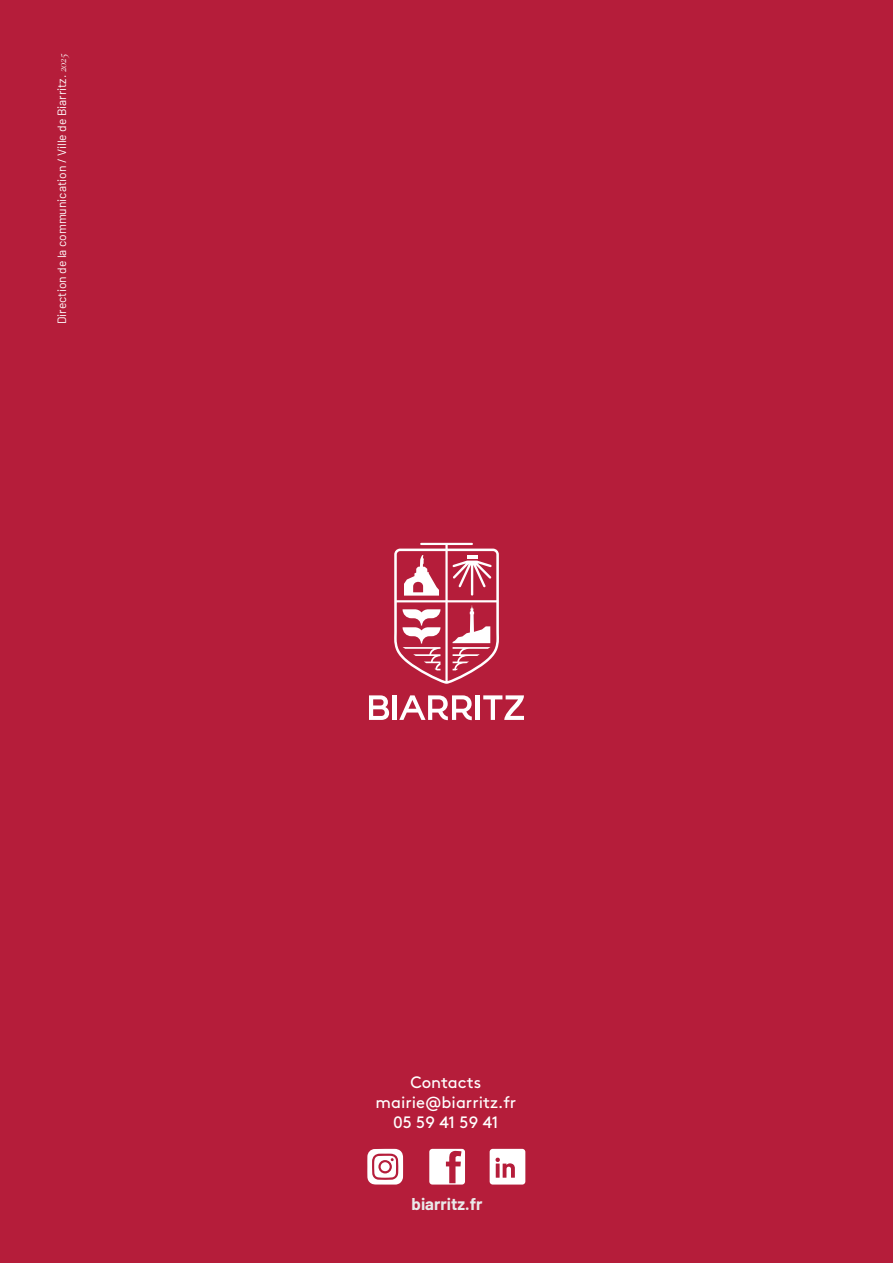
<style>
.page{position:relative;width:893px;height:1263px;background:#b51d3a}
.page>*{position:absolute;margin:0;border:0;box-sizing:border-box;transform-origin:0 0}
.t1{font:700 16.65px "Barlow";color:#eaeaea}
.t2{font:16.5px/19.8px "Brown Pro";color:#fff;text-align:center}
.t3{font:12px "Barlow";color:#fff}
.s1{font-family:"Cormorant Garamond";font-style:italic}
</style>
<div class="page">
<svg style="left:369px;top:695px;width:20px;height:25px"></svg>
<hr style="left:393px;top:695px;width:4px;height:25px;background:#fff">
<hr style="left:476px;top:695px;width:4px;height:25px;background:#fff">
<svg style="left:483px;top:695px;width:41px;height:25px"></svg>
<svg style="left:399px;top:695px;width:73px;height:25px"></svg>
<svg style="left:394px;top:543px;width:105px;height:141px"></svg>
<svg style="left:367px;top:1149px;width:36px;height:35px"></svg>
<div style="left:381px;top:1162px;width:9px;height:9px;background:#fff;border-radius:50%"></div>
<svg style="left:429px;top:1149px;width:36px;height:35px"></svg>
<svg style="left:490px;top:1149px;width:35px;height:35px"></svg>
<p class="t3" style="left:53px;top:324px;width:272px;rotate:-90deg">Direction de la communication / Ville de Biarritz. <span class="s1">2025</span></p>
<h2 class="t2" style="left:375px;top:1071px;width:142px">Contacts mairie@biarritz.fr<br>05 59 41 59 41</h2>
<h1 class="t1" style="left:412px;top:1191px;width:72px">biarritz.fr</h1>
</div>
